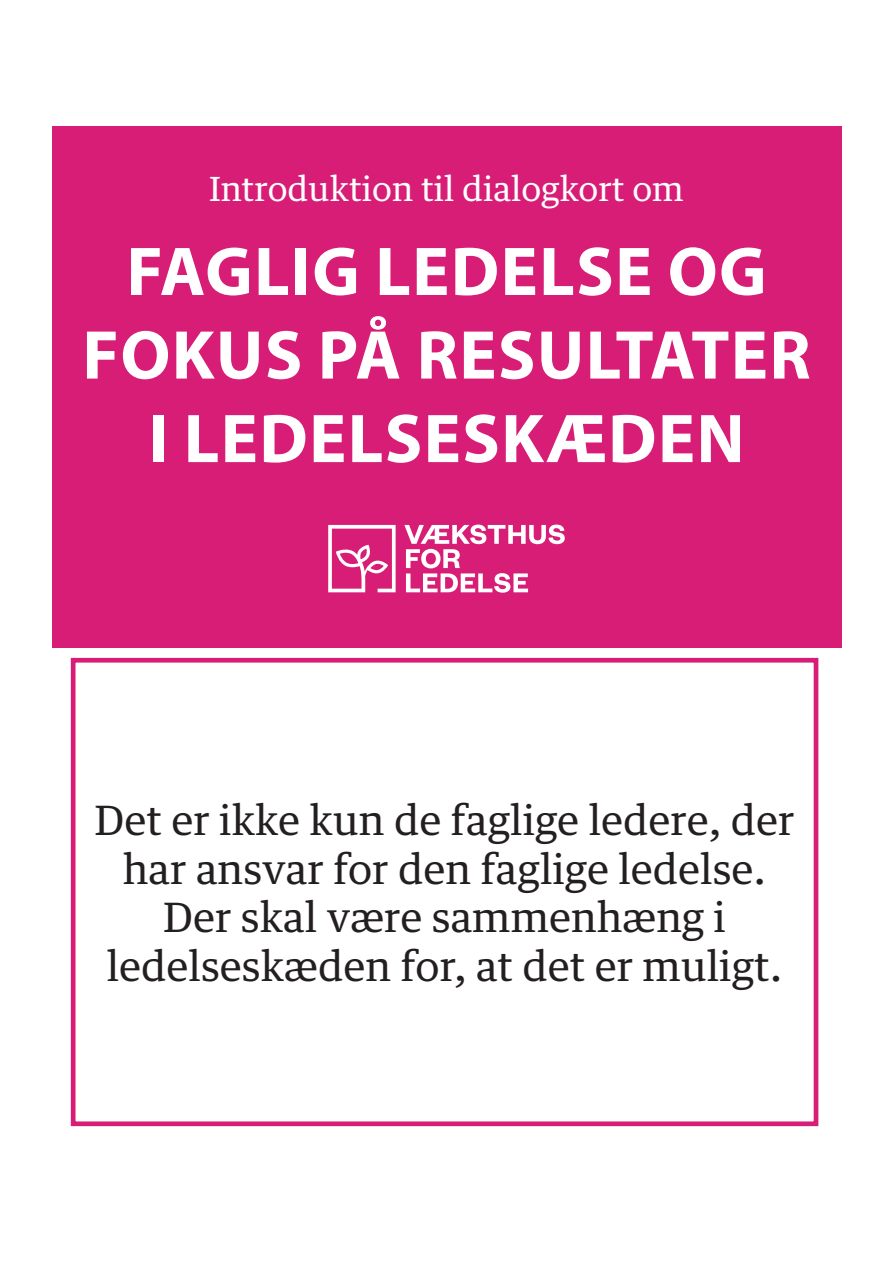
<style>
.page{position:relative;width:893px;height:1263px;background:#fff}
.page>*{position:absolute;margin:0;border:0;box-sizing:border-box;transform-origin:0 0}
.t1{font:700 69.6px/83.6px "Myriad Pro";letter-spacing:.02em;color:#fff;text-align:center}
.t2{font:40.5px/48.8px "Guardian Text Egyp";color:#231f20;text-align:center}
.t3{font:33.45px "Guardian Text Egyp";color:#fff}
</style>
<div class="page">
<div style="left:52px;top:127px;width:789px;height:521px;background:#d81d77"></div>
<svg style="left:328px;top:525px;width:68px;height:67px"></svg>
<svg style="left:404px;top:525px;width:161px;height:68px"></svg>
<div style="left:71px;top:658px;width:747px;height:468px;border:5px solid #d81d77"></div>
<p class="t3" style="left:209px;top:161px;width:476px">Introduktion til dialogkort om</p>
<h1 class="t1" style="left:82px;top:227px;width:730px">FAGLIG LEDELSE OG<br>FOKUS PÅ RESULTATER<br>I LEDELSESKÆDEN</h1>
<p class="t2" style="left:95px;top:792px;width:701px">Det er ikke kun de faglige ledere, der har ansvar for den faglige ledelse.<br>Der skal være sammenhæng i ledelseskæden for, at det er muligt.</p>
</div>
